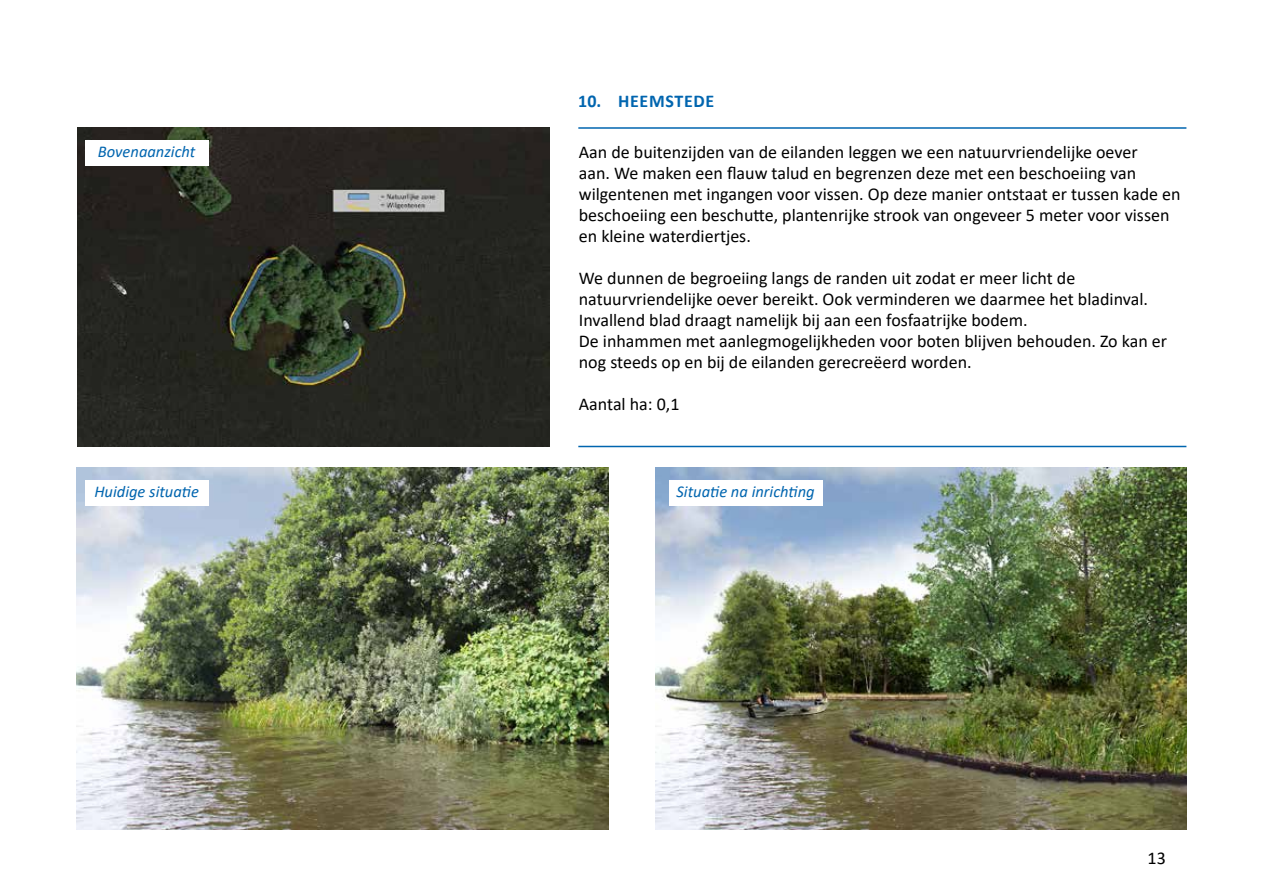
<style>
.page{position:relative;width:1263px;height:893px;background:#fff}
.page>*{position:absolute;margin:0;border:0;box-sizing:border-box;transform-origin:0 0}
.t1{font:18px/21px "Calibri";color:#000}
.t2{font:700 18px "Calibri";letter-spacing:.04em;color:#0065af}
.t3{font:italic 16.5px "Calibri";color:#0065af}
</style>
<div class="page">
<hr style="left:578px;top:127px;width:608px;height:2px;background:#0065af">
<hr style="left:578px;top:446px;width:608px;height:1px;background:#0065af">
<img style="left:655px;top:468px;width:532px;height:361px">
<img style="left:77px;top:128px;width:472px;height:318px">
<img style="left:77px;top:468px;width:531px;height:361px">
<div style="left:85px;top:140px;width:123px;height:26px;background:#fff"></div>
<div style="left:85px;top:480px;width:123px;height:26px;background:#fff"></div>
<div style="left:669px;top:480px;width:153px;height:26px;background:#fff"></div>
<p class="t3" style="left:98px;top:140px;width:99px">Bovenaanzicht</p>
<p class="t2" style="left:578px;top:88px;width:138px">10. HEEMSTEDE</p>
<p class="t1" style="left:579px;top:141px;width:603px">Aan de buitenzijden van de eilanden leggen we een natuurvriendelijke oever<br>aan. We maken een flauw talud en begrenzen deze met een beschoeiing van wilgentenen met ingangen voor vissen. Op deze manier ontstaat er tussen kade en beschoeiing een beschutte, plantenrijke strook van ongeveer 5 meter voor vissen en kleine waterdiertjes.</p>
<p class="t1" style="left:579px;top:267px;width:590px">We dunnen de begroeiing langs de randen uit zodat er meer licht de natuurvriendelijke oever bereikt. Ook verminderen we daarmee het bladinval.<br>Invallend blad draagt namelijk bij aan een fosfaatrijke bodem.<br>De inhammen met aanlegmogelijkheden voor boten blijven behouden. Zo kan er nog steeds op en bij de eilanden gerecreëerd worden.</p>
<p class="t1" style="left:579px;top:393px;width:102px">Aantal ha: 0,1</p>
<p class="t3" style="left:94px;top:480px;width:106px">Huidige situatie</p>
<p class="t3" style="left:676px;top:480px;width:140px">Situatie na inrichting</p>
<p class="t1" style="left:1147px;top:847px;width:20px">13</p>
</div>
